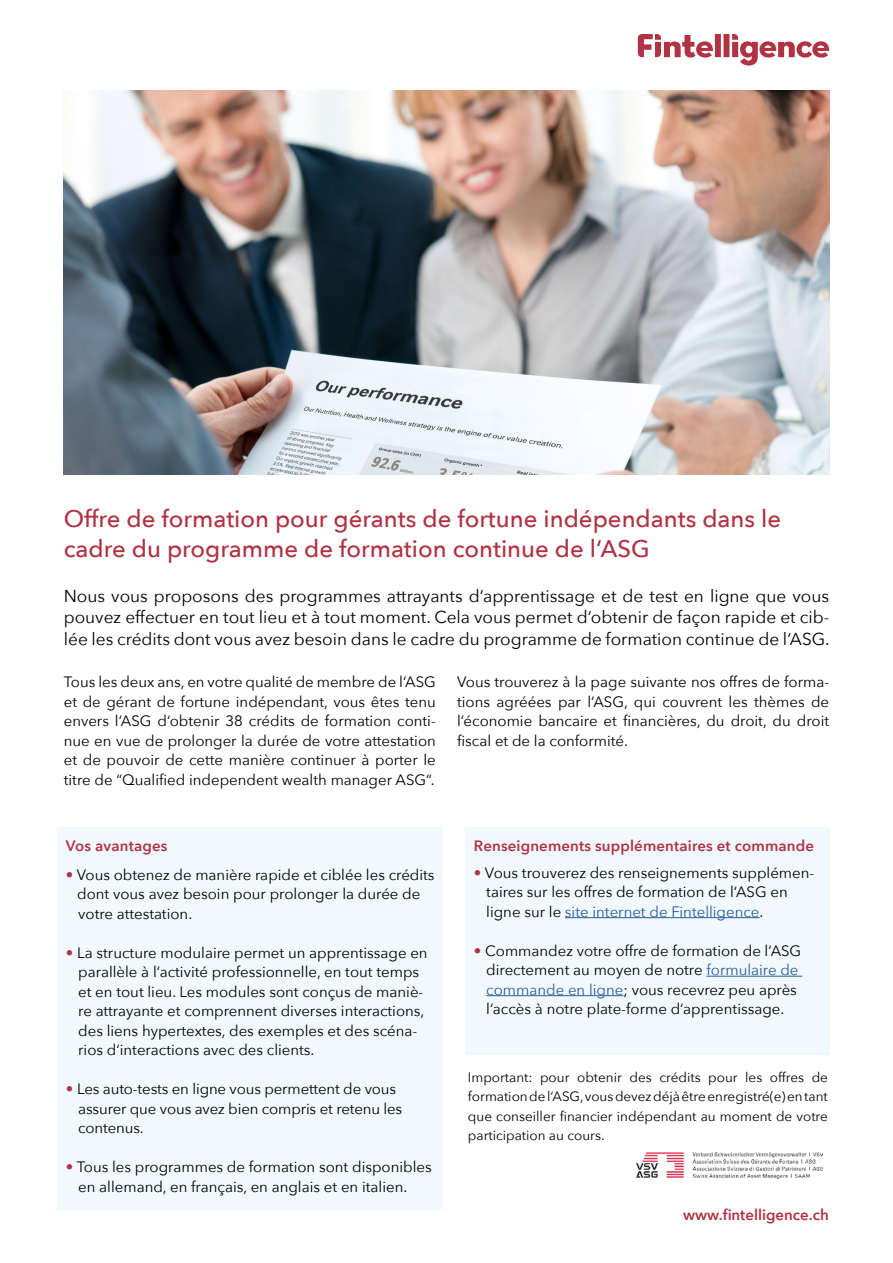
<style>
.page{position:relative;width:893px;height:1263px;background:#fff}
.page>*{position:absolute;margin:0;border:0;box-sizing:border-box;transform-origin:0 0}
.t1{font:500 24px/30px "Avenir Next";color:#b13243}
.t2{font:17.25px/21.8px "Avenir Next";color:#000;text-align:justify}
.t3{font:15px/19.5px "Avenir Next";color:#000}
.t4{font:600 15px "Avenir Next";letter-spacing:.01em;color:#b13243}
.t5{font:13.5px/19.5px "Avenir Next";color:#000;text-align:justify}
.s1{color:#b13243}
.s2{color:#275b9b}
</style>
<div class="page">
<svg style="left:638px;top:34px;width:191px;height:32px"></svg>
<img style="left:64px;top:90px;width:765px;height:384px">
<div style="left:57px;top:827px;width:386px;height:383px;background:#f1f9fe"></div>
<div style="left:465px;top:827px;width:365px;height:227px;background:#f1f9fe"></div>
<hr style="left:565px;top:917px;width:194px;height:1px;background:#275b9b">
<hr style="left:706px;top:976px;width:96px;height:1px;background:#275b9b">
<hr style="left:486px;top:995px;width:137px;height:1px;background:#275b9b">
<img style="left:637px;top:1152px;width:186px;height:27px">
<h1 class="t1" style="left:64px;top:503px;width:719px">Offre de formation pour gérants de fortune indépendants dans le cadre du programme de formation continue de l‘ASG</h1>
<p class="t2" style="left:64px;top:584px;width:767px">Nous vous proposons des programmes attrayants d‘apprentissage et de test en ligne que vous pouvez effectuer en tout lieu et à tout moment. Cela vous permet d‘obtenir de façon rapide et cib&shy;lée les crédits dont vous avez besoin dans le cadre du programme de formation continue de l‘ASG.</p>
<p class="t3" style="left:64px;top:672px;width:374px;text-align:justify">Tous les deux ans, en votre qualité de membre de l‘ASG et de gérant de fortune indépendant, vous êtes tenu envers l‘ASG d‘obtenir 38 crédits de formation conti&shy;nue en vue de prolonger la durée de votre attestation et de pouvoir de cette manière continuer à porter le titre de “Qualified independent wealth manager ASG“.</p>
<p class="t3" style="left:457px;top:672px;width:374px;text-align:justify">Vous trouverez à la page suivante nos offres de forma&shy;tions agréées par l‘ASG, qui couvrent les thèmes de l‘économie bancaire et financières, du droit, du droit fiscal et de la conformité.</p>
<p class="t4" style="left:66px;top:832px;width:103px">Vos avantages</p>
<p class="t3" style="left:77px;top:864px;width:359px;text-indent:-11px"><span class="s1">•</span> Vous obtenez de manière rapide et ciblée les crédits dont vous avez besoin pour prolonger la durée de votre attestation.</p>
<p class="t3" style="left:78px;top:942px;width:351px;text-indent:-12px"><span class="s1">•</span> La structure modulaire permet un apprentissage en parallèle à l‘activité professionnelle, en tout temps et en tout lieu. Les modules sont conçus de maniè&shy;re attrayante et comprennent diverses interactions, des liens hypertextes, des exemples et des scéna&shy;rios d‘interactions avec des clients.</p>
<p class="t3" style="left:78px;top:1079px;width:325px;text-indent:-12px"><span class="s1">•</span> Les auto-tests en ligne vous permettent de vous assurer que vous avez bien compris et retenu les contenus.</p>
<p class="t3" style="left:78px;top:1157px;width:355px;text-indent:-12px"><span class="s1">•</span> Tous les programmes de formation sont disponibles en allemand, en français, en anglais et en italien.</p>
<p class="t4" style="left:474px;top:832px;width:342px">Renseignements supplémentaires et commande</p>
<p class="t3" style="left:486px;top:862px;width:329px;text-indent:-12px"><span class="s1">•</span> Vous trouverez des renseignements supplémen&shy;taires sur les offres de formation de l‘ASG en ligne sur le <span class="s2">site internet de Fintelligence</span>.</p>
<p class="t3" style="left:486px;top:940px;width:317px;text-indent:-12px"><span class="s1">•</span> Commandez votre offre de formation de l‘ASG directement au moyen de notre <span class="s2">formulaire de commande en ligne</span>; vous recevrez peu après l‘accès à notre plate-forme d‘apprentissage.</p>
<p class="t5" style="left:468px;top:1067px;width:362px">Important: pour obtenir des crédits pour les offres de formation de l‘ASG, vous devez déjà être enregistré(e) en tant que conseiller financier indépendant au moment de votre participation au cours.</p>
<p class="t4" style="left:683px;top:1202px;width:147px">www.fintelligence.ch</p>
</div>
